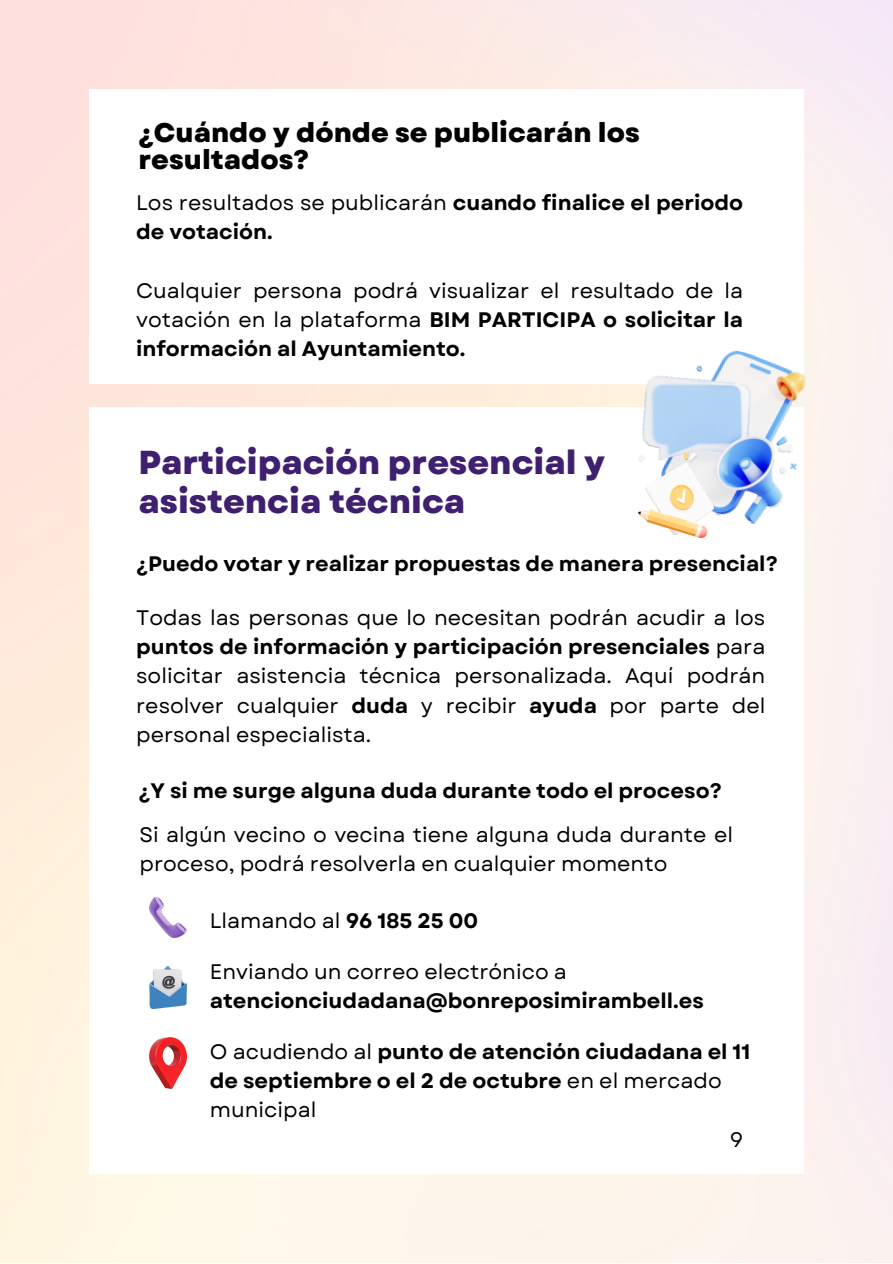
<style>
.page{position:relative;width:893px;height:1264px;background:#fff}
.page>*{position:absolute;margin:0;border:0;box-sizing:border-box;transform-origin:0 0}
.t1{font:800 33.15px/39.3px "Garet";color:#3f1f70}
.t2{font:800 27px/27px "Garet";color:#000}
.t3{font:21px/29.2px "Garet";color:#000;text-align:justify}
.t4{font:700 21px/29.2px "Garet";color:#000}
.s1{font-weight:400}
.s2{font-weight:700}
</style>
<div class="page">
<img style="left:149px;top:897px;width:38px;height:40px">
<img style="left:149px;top:966px;width:38px;height:42px">
<img style="left:149px;top:1037px;width:38px;height:51px">
<img style="left:620px;top:331px;width:200px;height:199px">
<img style="left:638px;top:453px;width:75px;height:84px">
<p class="t2" style="left:138px;top:119px;width:503px">¿Cuándo y dónde se publicarán los resultados?</p>
<p class="t4" style="left:136px;top:188px;width:608px"><span class="s1">Los resultados se publicarán</span> cuando finalice el periodo de votación.</p>
<p class="t3" style="left:136px;top:276px;width:608px">Cualquier persona podrá visualizar el resultado de la votación en la plataforma <span class="s2">BIM PARTICIPA o solicitar la información al Ayuntamiento.</span></p>
<p class="t1" style="left:138px;top:442px;width:468px">Participación presencial y asistencia técnica</p>
<p class="t4" style="left:136px;top:549px;width:643px">¿Puedo votar y realizar propuestas de manera presencial?</p>
<p class="t3" style="left:136px;top:603px;width:630px">Todas las personas que lo necesitan podrán acudir a los <span class="s2">puntos de información y participación presenciales</span> para solicitar asistencia técnica personalizada. Aquí podrán resolver cualquier <span class="s2">duda</span> y recibir <span class="s2">ayuda</span> por parte del personal especialista.</p>
<p class="t4" style="left:138px;top:776px;width:585px">¿Y si me surge alguna duda durante todo el proceso?</p>
<p class="t3" style="left:139px;top:819px;width:595px">Si algún vecino o vecina tiene alguna duda durante el proceso, podrá resolverla en cualquier momento</p>
<p class="t3" style="left:210px;top:905px;width:270px">Llamando al <span class="s2">96 185 25 00</span></p>
<p class="t4" style="left:210px;top:956px;width:495px"><span class="s1">Enviando un correo electrónico a </span>atencionciudadana@bonreposimirambell.es</p>
<p class="t4" style="left:210px;top:1036px;width:542px"><span class="s1">O acudiendo al</span> punto de atención ciudadana el 11 de septiembre o el 2 de octubre <span class="s1">en el mercado municipal</span></p>
<p class="t3" style="left:729px;top:1124px;width:15px">9</p>
</div>
